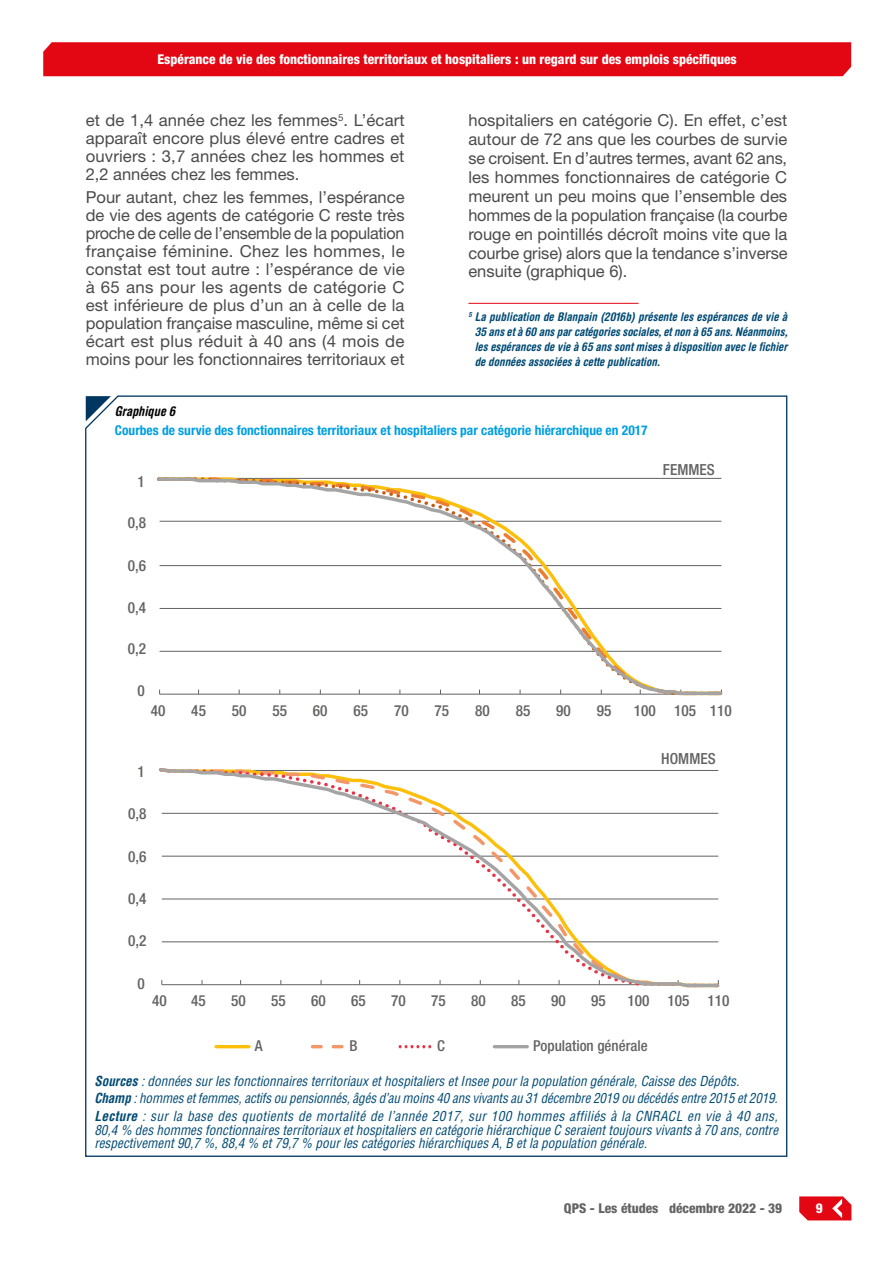
<style>
.page{position:relative;width:893px;height:1263px;background:#fff}
.page>*{position:absolute;margin:0;border:0;box-sizing:border-box;transform-origin:0 0}
.Texte_paragraphe{font:16.5px/18px "Helvetica Neue LT Pro";color:#4a4a49;text-align:justify}
.t1{font:500 condensed 15.3px "Helvetica Neue LT Pro";color:#646362}
.t2{font:500 condensed 15.3px "Helvetica Neue LT Pro";color:#646363}
.t3{font:500 condensed 15px "Helvetica Neue LT Pro";color:#646362}
.Note_Graph_Tablx{font:italic condensed 13.5px/13.5px "Helvetica LT Std";color:#024b75;text-align:justify}
.t4{font:800 condensed 13.5px "Helvetica Neue LT Pro";color:#fff}
.Encadré__ital{font:700 condensed 13.5px "Helvetica Neue LT Std";color:#009fe3}
.t5{font:800 condensed 13.5px "Helvetica Neue LT Pro";color:#646363}
.Encadré__ital-2{font:italic 700 condensed 13.5px "Helvetica Rounded LT Std";color:#000}
.Texte_bas_de_page{font:italic 700 condensed 12px/15px "Helvetica Rounded LT Std";color:#024b75;text-align:justify}
.s1{font-weight:700}
</style>
<div class="page">
<svg style="left:799px;top:1196px;width:52px;height:24px"></svg>
<div style="left:43px;top:42px;width:808px;height:34px;background:#e30613"></div>
<hr style="left:468px;top:303px;width:170px;height:1px;background:#e30613">
<svg style="left:85px;top:395px;width:703px;height:762px"></svg>
<svg style="left:86px;top:396px;width:25px;height:25px"></svg>
<svg style="left:155px;top:476px;width:569px;height:221px"></svg>
<svg style="left:157px;top:766px;width:564px;height:223px"></svg>
<hr style="left:216px;top:1045px;width:33px;height:3px;background:#fcbf0a">
<svg style="left:311px;top:1045px;width:12px;height:3px"></svg>
<svg style="left:332px;top:1045px;width:11px;height:3px"></svg>
<svg style="left:399px;top:1045px;width:32px;height:3px"></svg>
<hr style="left:494px;top:1045px;width:33px;height:3px;background:#a5a4a4">
<p class="t4" style="left:157px;top:51px;width:581px">Espérance de vie des fonctionnaires territoriaux et hospitaliers : un regard sur des emplois spécifiques</p>
<p class="Texte_paragraphe" style="left:86px;top:111px;width:320px">et de 1,4 année chez les femmes<sup>5</sup>. L’écart apparaît encore plus élevé entre cadres et ouvriers : 3,7 années chez les hommes et 2,2 années chez les femmes.</p>
<p class="Texte_paragraphe" style="left:86px;top:187px;width:320px">Pour autant, chez les femmes, l’espérance de vie des agents de catégorie C reste très proche de celle de l’ensemble de la population française féminine. Chez les hommes, le constat est tout autre : l’espérance de vie à 65 ans pour les agents de catégorie C est inférieure de plus d’un an à celle de la population française masculine, même si cet écart est plus réduit à 40 ans (4 mois de moins pour les fonctionnaires territoriaux et</p>
<p class="Texte_paragraphe" style="left:468px;top:111px;width:321px;line-height:18.9px">hospitaliers en catégorie C). En effet, c’est autour de 72 ans que les courbes de survie se croisent. En d’autres termes, avant 62 ans, les hommes fonctionnaires de catégorie C meurent un peu moins que l’ensemble des hommes de la population française (la courbe rouge en pointillés décroît moins vite que la courbe grise) alors que la tendance s’inverse ensuite (graphique 6).</p>
<p class="Texte_bas_de_page" style="left:475px;top:309px;width:314px;text-indent:-6px"><sup>5</sup> La publication de Blanpain (2016b) présente les espérances de vie à 35 ans et à 60 ans par catégories sociales, et non à 65 ans. Néanmoins, les espérances de vie à 65 ans sont mises à disposition avec le fichier de données associées à cette publication.</p>
<p class="Encadré__ital-2" style="left:115px;top:403px;width:62px">Graphique 6</p>
<p class="Encadré__ital" style="left:115px;top:422px;width:534px">Courbes de survie des fonctionnaires territoriaux et hospitaliers par catégorie hiérarchique en 2017</p>
<p class="t1" style="left:137px;top:472px;width:9px">1</p>
<p class="t1" style="left:128px;top:513px;width:20px">0,8</p>
<p class="t1" style="left:128px;top:556px;width:20px">0,6</p>
<p class="t1" style="left:128px;top:598px;width:20px">0,4</p>
<p class="t1" style="left:128px;top:640px;width:20px">0,2</p>
<p class="t1" style="left:137px;top:682px;width:9px">0</p>
<p class="t2" style="left:663px;top:460px;width:53px">FEMMES</p>
<p class="t1" style="left:151px;top:702px;width:16px">40</p>
<p class="t1" style="left:191px;top:702px;width:16px">45</p>
<p class="t1" style="left:232px;top:702px;width:16px">50</p>
<p class="t1" style="left:272px;top:702px;width:16px">55</p>
<p class="t1" style="left:313px;top:702px;width:16px">60</p>
<p class="t1" style="left:353px;top:702px;width:16px">65</p>
<p class="t1" style="left:394px;top:702px;width:16px">70</p>
<p class="t1" style="left:435px;top:702px;width:16px">75</p>
<p class="t1" style="left:475px;top:702px;width:16px">80</p>
<p class="t1" style="left:516px;top:702px;width:16px">85</p>
<p class="t1" style="left:556px;top:702px;width:16px">90</p>
<p class="t1" style="left:597px;top:702px;width:16px">95</p>
<p class="t1" style="left:634px;top:702px;width:100px">100 105 110</p>
<p class="t1" style="left:138px;top:762px;width:9px">1</p>
<p class="t2" style="left:661px;top:749px;width:56px">HOMMES</p>
<p class="t1" style="left:128px;top:804px;width:20px">0,8</p>
<p class="t1" style="left:128px;top:847px;width:20px">0,6</p>
<p class="t1" style="left:128px;top:889px;width:20px">0,4</p>
<p class="t1" style="left:128px;top:932px;width:20px">0,2</p>
<p class="t1" style="left:138px;top:974px;width:9px">0</p>
<p class="t1" style="left:152px;top:991px;width:16px">40</p>
<p class="t1" style="left:191px;top:991px;width:16px">45</p>
<p class="t1" style="left:231px;top:991px;width:16px">50</p>
<p class="t1" style="left:271px;top:991px;width:16px">55</p>
<p class="t1" style="left:311px;top:991px;width:16px">60</p>
<p class="t1" style="left:351px;top:991px;width:16px">65</p>
<p class="t1" style="left:391px;top:991px;width:16px">70</p>
<p class="t1" style="left:431px;top:991px;width:16px">75</p>
<p class="t1" style="left:471px;top:991px;width:16px">80</p>
<p class="t1" style="left:511px;top:991px;width:16px">85</p>
<p class="t1" style="left:551px;top:991px;width:16px">90</p>
<p class="t1" style="left:591px;top:991px;width:16px">95</p>
<p class="t1" style="left:627px;top:991px;width:103px">100 105 110</p>
<p class="t3" style="left:255px;top:1037px;width:9px">A</p>
<p class="t3" style="left:350px;top:1037px;width:10px">B</p>
<p class="t3" style="left:437px;top:1037px;width:9px">C</p>
<p class="t3" style="left:533px;top:1037px;width:116px">Population générale</p>
<p class="Note_Graph_Tablx" style="left:94px;top:1074px;width:647px"><span class="s1">Sources</span> : données sur les fonctionnaires territoriaux et hospitaliers et Insee pour la population générale, Caisse des Dépôts.</p>
<p class="Note_Graph_Tablx" style="left:94px;top:1092px;width:685px"><span class="s1">Champ</span> : hommes et femmes, actifs ou pensionnés, âgés d’au moins 40 ans vivants au 31 décembre 2019 ou décédés entre 2015 et 2019.</p>
<p class="Note_Graph_Tablx" style="left:94px;top:1109px;width:685px"><span class="s1">Lecture</span> : sur la base des quotients de mortalité de l’année 2017, sur 100 hommes affiliés à la CNRACL en vie à 40 ans, 80,4 % des hommes fonctionnaires territoriaux et hospitaliers en catégorie hiérarchique C seraient toujours vivants à 70 ans, contre respectivement 90,7 %, 88,4 % et 79,7 % pour les catégories hiérarchiques A, B et la population générale.</p>
<p class="t5" style="left:564px;top:1200px;width:220px">QPS - Les études décembre 2022 - 39</p>
<p class="t4" style="left:816px;top:1200px;width:9px">9</p>
</div>
